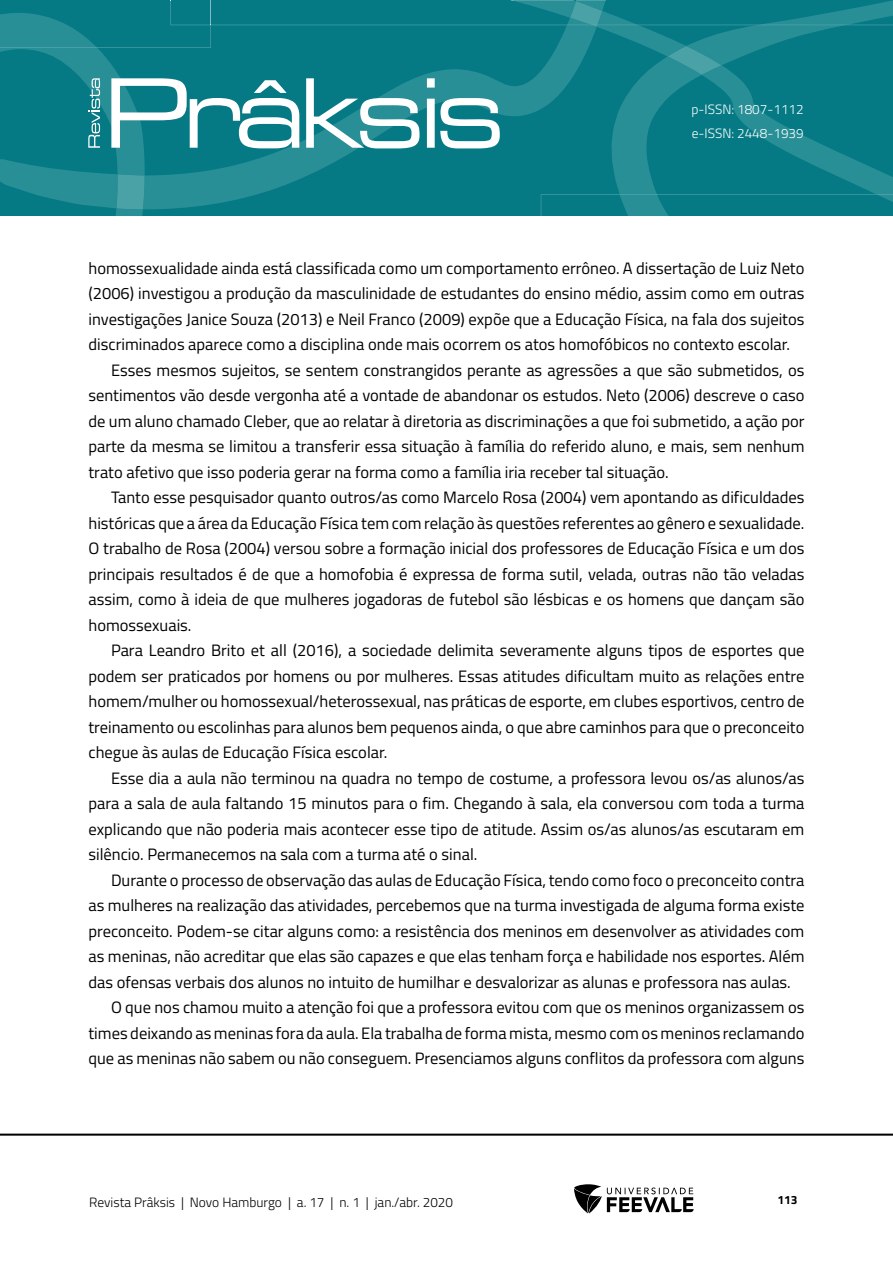
<style>
.page{position:relative;width:893px;height:1263px;background:#fff}
.page>*{position:absolute;margin:0;border:0;box-sizing:border-box;transform-origin:0 0}
.Corpo_de_texto{font:16.5px/25.5px "Titillium Web";color:#000;text-align:justify}
.t1{font:300 13.5px "Titillium Web";color:#000}
.t2{font:300 13.5px/24px "Titillium Web";color:#fff}
.t3{font:700 12px "Titillium Web";color:#000}
</style>
<div class="page">
<hr style="left:0;top:1133px;width:893px;height:3px;background:#000">
<svg style="left:574px;top:1184px;width:120px;height:29px"></svg>
<svg style="left:0;top:0;width:893px;height:216px;background:#19858e"></svg>
<p class="t2" style="left:691px;top:97px;width:114px">p-ISSN: 1807-1112 e-ISSN: 2448-1939</p>
<p class="Corpo_de_texto" style="left:88px;top:254px;width:717px">homossexualidade ainda está classificada como um comportamento errôneo. A dissertação de Luiz Neto (2006) investigou a produção da masculinidade de estudantes do ensino médio, assim como em outras investigações Janice Souza (2013) e Neil Franco (2009) expõe que a Educação Física, na fala dos sujeitos discriminados aparece como a disciplina onde mais ocorrem os atos homofóbicos no contexto escolar.</p>
<p class="Corpo_de_texto" style="left:88px;top:356px;width:717px;text-indent:22px">Esses mesmos sujeitos, se sentem constrangidos perante as agressões a que são submetidos, os sentimentos vão desde vergonha até a vontade de abandonar os estudos. Neto (2006) descreve o caso de um aluno chamado Cleber, que ao relatar à diretoria as discriminações a que foi submetido, a ação por parte da mesma se limitou a transferir essa situação à família do referido aluno, e mais, sem nenhum trato afetivo que isso poderia gerar na forma como a família iria receber tal situação.</p>
<p class="Corpo_de_texto" style="left:88px;top:484px;width:718px;text-indent:22px">Tanto esse pesquisador quanto outros/as como Marcelo Rosa (2004) vem apontando as dificuldades históricas que a área da Educação Física tem com relação às questões referentes ao gênero e sexualidade.<br>O trabalho de Rosa (2004) versou sobre a formação inicial dos professores de Educação Física e um dos principais resultados é de que a homofobia é expressa de forma sutil, velada, outras não tão veladas assim, como à ideia de que mulheres jogadoras de futebol são lésbicas e os homens que dançam são homossexuais.</p>
<p class="Corpo_de_texto" style="left:88px;top:637px;width:717px;text-indent:22px">Para Leandro Brito et all (2016), a sociedade delimita severamente alguns tipos de esportes que podem ser praticados por homens ou por mulheres. Essas atitudes dificultam muito as relações entre homem/mulher ou homossexual/heterossexual, nas práticas de esporte, em clubes esportivos, centro de treinamento ou escolinhas para alunos bem pequenos ainda, o que abre caminhos para que o preconceito chegue às aulas de Educação Física escolar.</p>
<p class="Corpo_de_texto" style="left:88px;top:764px;width:718px;text-indent:22px">Esse dia a aula não terminou na quadra no tempo de costume, a professora levou os/as alunos/as para a sala de aula faltando 15 minutos para o fim. Chegando à sala, ela conversou com toda a turma explicando que não poderia mais acontecer esse tipo de atitude. Assim os/as alunos/as escutaram em silêncio. Permanecemos na sala com a turma até o sinal.</p>
<p class="Corpo_de_texto" style="left:88px;top:866px;width:718px;text-indent:22px">Durante o processo de observação das aulas de Educação Física, tendo como foco o preconceito contra as mulheres na realização das atividades, percebemos que na turma investigada de alguma forma existe preconceito. Podem-se citar alguns como: a resistência dos meninos em desenvolver as atividades com as meninas, não acreditar que elas são capazes e que elas tenham força e habilidade nos esportes. Além das ofensas verbais dos alunos no intuito de humilhar e desvalorizar as alunas e professora nas aulas.</p>
<p class="Corpo_de_texto" style="left:88px;top:994px;width:717px;text-indent:22px">O que nos chamou muito a atenção foi que a professora evitou com que os meninos organizassem os times deixando as meninas fora da aula. Ela trabalha de forma mista, mesmo com os meninos reclamando que as meninas não sabem ou não conseguem. Presenciamos alguns conflitos da professora com alguns</p>
<p class="t1" style="left:89px;top:1192px;width:365px">Revista Prâksis | Novo Hamburgo | a. 17 | n. 1 | jan./abr. 2020</p>
<p class="t3" style="left:777px;top:1190px;width:22px">113</p>
</div>
